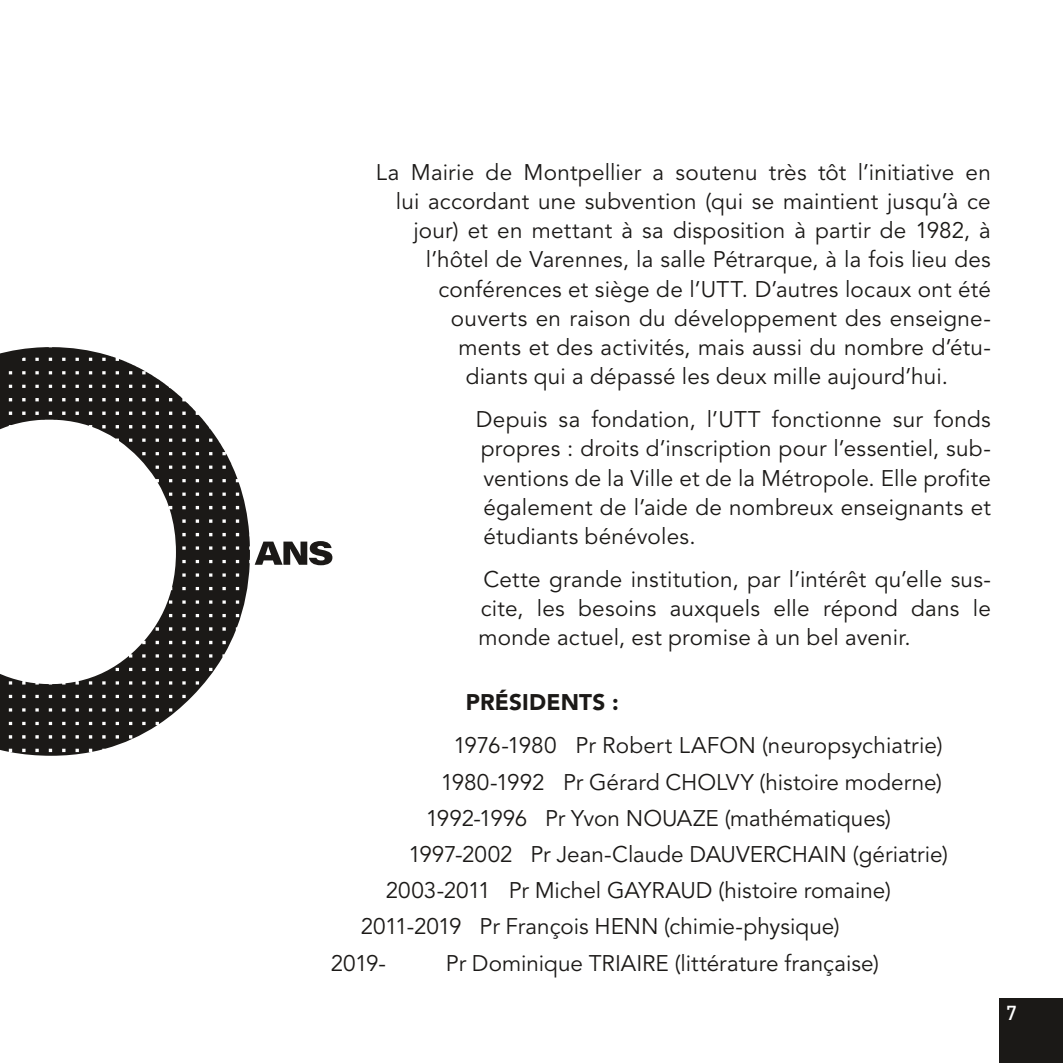
<style>
.page{position:relative;width:1063px;height:1063px;background:#fff}
.page>*{position:absolute;margin:0;border:0;box-sizing:border-box;transform-origin:0 0}
.t1{font:22.5px/29.2px "Avenir LT Std";letter-spacing:.005em;color:#1b1917;text-align:justify}
.t2{font:900 22.5px "Avenir LT Std";letter-spacing:.01em;color:#1b1917}
.t3{font:500 20px "DIN Pro";color:#fff}
</style>
<div class="page">
<svg style="left:0;top:347px;width:332px;height:409px"></svg>
<div style="left:999px;top:998px;width:64px;height:65px;background:#1b1917"></div>
<p class="t1" style="left:376px;top:158px;width:617px">La Mairie de Montpellier a soutenu très tôt l’initiative en</p>
<p class="t1" style="left:396px;top:187px;width:596px">lui accordant une subvention (qui se maintient jusqu’à ce</p>
<p class="t1" style="left:413px;top:217px;width:579px">jour) et en mettant à sa disposition à partir de 1982, à</p>
<p class="t1" style="left:426px;top:246px;width:567px">l’hôtel de Varennes, la salle Pétrarque, à la fois lieu des</p>
<p class="t1" style="left:438px;top:275px;width:554px">conférences et siège de l’UTT. D’autres locaux ont été</p>
<p class="t1" style="left:451px;top:304px;width:542px">ouverts en raison du développement des enseigne-</p>
<p class="t1" style="left:458px;top:333px;width:534px">ments et des activités, mais aussi du nombre d’étu-</p>
<p class="t1" style="left:466px;top:362px;width:484px">diants qui a dépassé les deux mille aujourd’hui.</p>
<p class="t1" style="left:476px;top:406px;width:517px">Depuis sa fondation, l’UTT fonctionne sur fonds propres : droits d’inscription pour l’essentiel, sub&shy;ventions de la Ville et de la Métropole. Elle profite également de l’aide de nombreux enseignants et étudiants bénévoles.</p>
<p class="t1" style="left:478px;top:565px;width:514px">Cette grande institution, par l’intérêt qu’elle sus&shy;cite, les besoins auxquels elle répond dans le monde actuel, est promise à un bel avenir.</p>
<p class="t2" style="left:466px;top:689px;width:154px">PRÉSIDENTS :</p>
<p class="t1" style="left:453px;top:732px;width:491px">1976-1980 Pr Robert LAFON (neuropsychiatrie)</p>
<p class="t1" style="left:441px;top:768px;width:503px">1980-1992 Pr Gérard CHOLVY (histoire moderne)</p>
<p class="t1" style="left:426px;top:804px;width:467px">1992-1996 Pr Yvon NOUAZE (mathématiques)</p>
<p class="t1" style="left:408px;top:840px;width:541px">1997-2002 Pr Jean-Claude DAUVERCHAIN (gériatrie)</p>
<p class="t1" style="left:386px;top:876px;width:506px">2003-2011 Pr Michel GAYRAUD (histoire romaine)</p>
<p class="t1" style="left:361px;top:913px;width:480px">2011-2019 Pr François HENN (chimie-physique)</p>
<p class="t1" style="left:331px;top:949px;width:57px">2019-</p>
<p class="t1" style="left:446px;top:949px;width:435px">Pr Dominique TRIAIRE (littérature française)</p>
<p class="t3" style="left:1006px;top:998px;width:12px">7</p>
</div>
